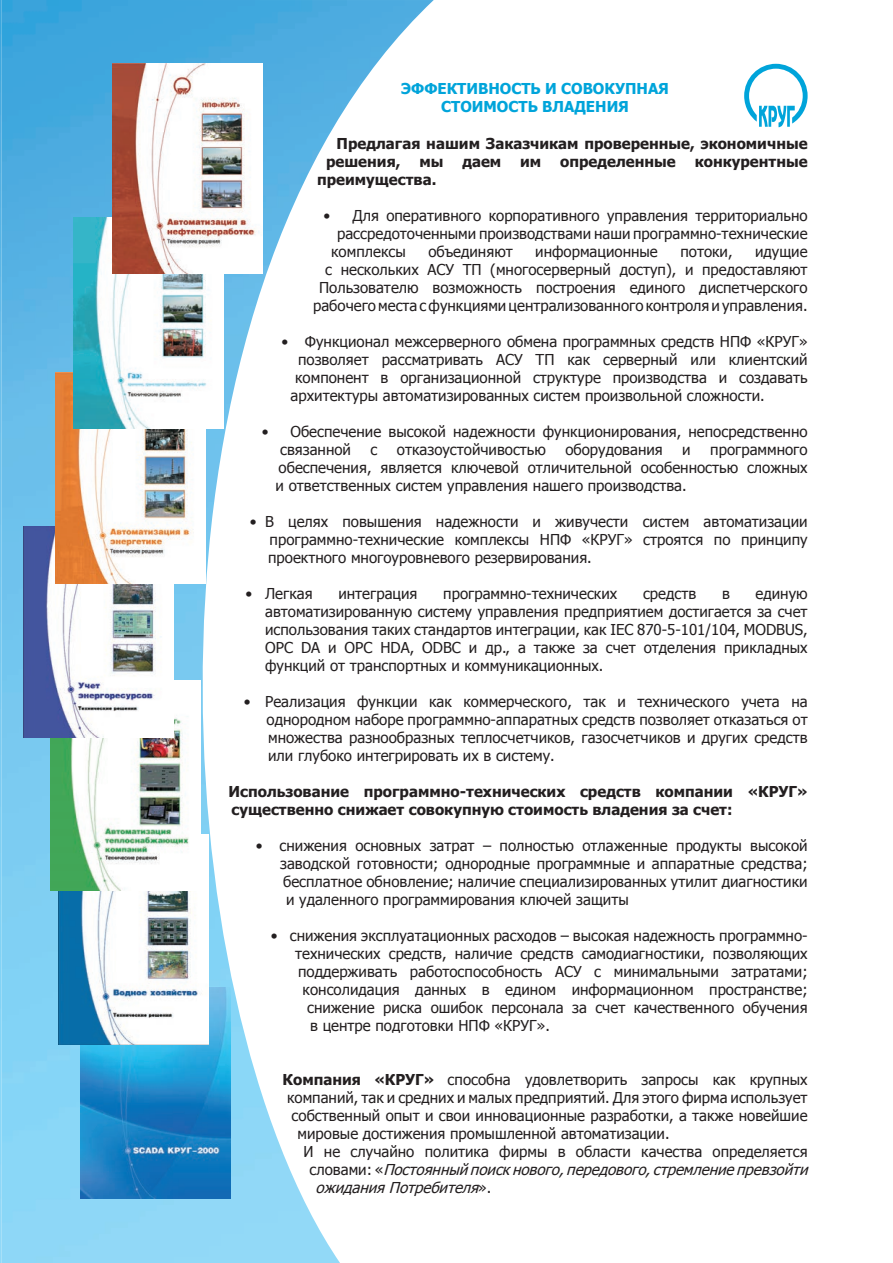
<style>
.page{position:relative;width:893px;height:1263px;background:#fff}
.page>*{position:absolute;margin:0;border:0;box-sizing:border-box;transform-origin:0 0}
.Маркировка_1_о_фирме{font:15px/18px "Tahoma";color:#231f20;text-align:justify}
.Обычный_о_фирме{font:15px "Tahoma";color:#231f20}
.Выделенный_подзаголо{font:700 15px/18px "Tahoma";color:#231f20}
.Обычный_о_фирме-2{font:700 15px/18px "Tahoma";color:#231f20}
.Обычный_о_фирме-3{font:italic 15px "Tahoma";color:#231f20}
.Заголовок_все_больши{font:700 15px "Tahoma";color:#00a4da}
.s1{font-weight:700}
.s2{font-style:normal}
</style>
<div class="page">
<img style="left:4px;top:0;width:430px;height:1263px">
<img style="left:0;top:0;width:4px;height:1263px">
<svg style="left:744px;top:64px;width:64px;height:63px"></svg>
<img style="left:81px;top:988px;width:149px;height:210px">
<img style="left:58px;top:834px;width:150px;height:211px">
<img style="left:50px;top:680px;width:150px;height:211px">
<img style="left:24px;top:526px;width:150px;height:211px">
<img style="left:55px;top:373px;width:150px;height:210px">
<img style="left:74px;top:218px;width:149px;height:210px">
<img style="left:113px;top:63px;width:149px;height:211px">
<p class="Заголовок_все_больши" style="left:401px;top:78px;width:269px">ЭФФЕКТИВНОСТЬ И СОВОКУПНАЯ</p>
<p class="Заголовок_все_больши" style="left:441px;top:96px;width:189px">СТОИМОСТЬ ВЛАДЕНИЯ</p>
<p class="Обычный_о_фирме-2" style="left:326px;top:134px;width:483px;text-indent:10px">Предлагая нашим Заказчикам проверенные, экономичные решения,</p>
<p class="Обычный_о_фирме-2" style="left:419px;top:152px;width:26px">мы</p>
<p class="Обычный_о_фирме-2" style="left:462px;top:152px;width:40px">даем</p>
<p class="Обычный_о_фирме-2" style="left:520px;top:152px;width:23px">им</p>
<p class="Обычный_о_фирме-2" style="left:560px;top:152px;width:117px">определенные</p>
<p class="Обычный_о_фирме-2" style="left:695px;top:152px;width:114px">конкурентные</p>
<p class="Обычный_о_фирме-2" style="left:317px;top:170px;width:121px">преимущества.</p>
<p class="Маркировка_1_о_фирме" style="left:323px;top:206px;width:486px">• Для оперативного корпоративного управления территориально</p>
<p class="Маркировка_1_о_фирме" style="left:337px;top:224px;width:472px">рассредоточенными производствами наши программно-технические</p>
<p class="Маркировка_1_о_фирме" style="left:331px;top:242px;width:76px">комплексы</p>
<p class="Маркировка_1_о_фирме" style="left:428px;top:242px;width:86px">объединяют</p>
<p class="Маркировка_1_о_фирме" style="left:535px;top:242px;width:124px">информационные</p>
<p class="Маркировка_1_о_фирме" style="left:680px;top:242px;width:54px">потоки,</p>
<p class="Маркировка_1_о_фирме" style="left:313px;top:242px;width:496px;text-align:right">идущие<br>с нескольких АСУ ТП (многосерверный доступ), и предоставляют Пользователю возможность построения единого диспетчерского рабочего места с функциями централизованного контроля и управления.</p>
<p class="Маркировка_1_о_фирме" style="left:281px;top:332px;width:528px">• Функционал межсерверного обмена программных средств НПФ «КРУГ»</p>
<p class="Маркировка_1_о_фирме" style="left:298px;top:350px;width:511px">позволяет рассматривать АСУ ТП как серверный или клиентский</p>
<p class="Маркировка_1_о_фирме" style="left:295px;top:368px;width:514px">компонент в организационной структуре производства и создавать</p>
<p class="Маркировка_1_о_фирме" style="left:291px;top:386px;width:475px">архитектуры автоматизированных систем произвольной сложности.</p>
<p class="Маркировка_1_о_фирме" style="left:280px;top:422px;width:529px;text-indent:-18px">• Обеспечение высокой надежности функционирования, непосредственно связанной</p>
<p class="Маркировка_1_о_фирме" style="left:371px;top:440px;width:8px">с</p>
<p class="Маркировка_1_о_фирме" style="left:397px;top:440px;width:150px">отказоустойчивостью</p>
<p class="Маркировка_1_о_фирме" style="left:565px;top:440px;width:99px">оборудования</p>
<p class="Маркировка_1_о_фирме" style="left:682px;top:440px;width:10px">и</p>
<p class="Маркировка_1_о_фирме" style="left:276px;top:440px;width:533px;text-indent:435px">программного обеспечения, является ключевой отличительной особенностью сложных и ответственных систем управления нашего производства.</p>
<p class="Маркировка_1_о_фирме" style="left:268px;top:512px;width:541px;text-indent:-18px">• В целях повышения надежности и живучести систем автоматизации программно-технические комплексы НПФ «КРУГ» строятся по принципу проектного многоуровневого резервирования.</p>
<p class="Маркировка_1_о_фирме" style="left:245px;top:584px;width:69px">• Легкая</p>
<p class="Маркировка_1_о_фирме" style="left:338px;top:584px;width:81px">интеграция</p>
<p class="Маркировка_1_о_фирме" style="left:443px;top:584px;width:175px">программно-технических</p>
<p class="Маркировка_1_о_фирме" style="left:643px;top:584px;width:55px">средств</p>
<p class="Маркировка_1_о_фирме" style="left:722px;top:584px;width:9px">в</p>
<p class="Маркировка_1_о_фирме" style="left:265px;top:584px;width:544px;text-indent:490px">единую автоматизированную систему управления предприятием достигается за счет использования таких стандартов интеграции, как IEC 870-5-101/104, MODBUS, ОРС DA и OPC HDA, ODBC и др., а также за счет отделения прикладных функций от транспортных и коммуникационных.</p>
<p class="Маркировка_1_о_фирме" style="left:267px;top:692px;width:542px;text-indent:-23px">• Реализация функции как коммерческого, так и технического учета на однородном наборе программно-аппаратных средств позволяет отказаться от множества разнообразных теплосчетчиков, газосчетчиков и других средств или глубоко интегрировать их в систему.</p>
<p class="Выделенный_подзаголо" style="left:229px;top:782px;width:580px">Использование программно-технических средств компании «КРУГ» существенно снижает совокупную стоимость владения за счет:</p>
<p class="Маркировка_1_о_фирме" style="left:256px;top:836px;width:553px">• снижения основных затрат – полностью отлаженные продукты высокой</p>
<p class="Маркировка_1_о_фирме" style="left:280px;top:854px;width:529px">заводской готовности; однородные программные и аппаратные средства;</p>
<p class="Маркировка_1_о_фирме" style="left:283px;top:872px;width:526px">бесплатное обновление; наличие специализированных утилит диагностики</p>
<p class="Маркировка_1_о_фирме" style="left:286px;top:890px;width:344px">и удаленного программирования ключей защиты</p>
<p class="Маркировка_1_о_фирме" style="left:271px;top:926px;width:538px">• снижения эксплуатационных расходов – высокая надежность программно-</p>
<p class="Маркировка_1_о_фирме" style="left:295px;top:944px;width:514px">технических средств, наличие средств самодиагностики, позволяющих</p>
<p class="Маркировка_1_о_фирме" style="left:298px;top:962px;width:511px">поддерживать работоспособность АСУ с минимальными затратами;</p>
<p class="Маркировка_1_о_фирме" style="left:303px;top:980px;width:506px">консолидация данных в едином информационном пространстве;</p>
<p class="Маркировка_1_о_фирме" style="left:307px;top:998px;width:502px">снижение риска ошибок персонала за счет качественного обучения</p>
<p class="Маркировка_1_о_фирме" style="left:310px;top:1016px;width:241px">в центре подготовки НПФ «КРУГ».</p>
<p class="Обычный_о_фирме" style="left:283px;top:1070px;width:526px"><span class="s1">Компания «КРУГ»</span> способна удовлетворить запросы как крупных</p>
<p class="Обычный_о_фирме" style="left:287px;top:1088px;width:522px">компаний, так и средних и малых предприятий. Для этого фирма использует</p>
<p class="Обычный_о_фирме" style="left:292px;top:1106px;width:517px">собственный опыт и свои инновационные разработки, а также новейшие</p>
<p class="Обычный_о_фирме" style="left:298px;top:1124px;width:374px">мировые достижения промышленной автоматизации.</p>
<p class="Обычный_о_фирме" style="left:304px;top:1142px;width:505px">И не случайно политика фирмы в области качества определяется</p>
<p class="Обычный_о_фирме-3" style="left:310px;top:1160px;width:504px"><span class="s2">с л о в а м и : «</span> Постоянныйпоискнового,передового,стремлениепревзойти</p>
<p class="Обычный_о_фирме-3" style="left:316px;top:1178px;width:177px">ожиданияПотребителя<span class="s2">» .</span></p>
</div>
